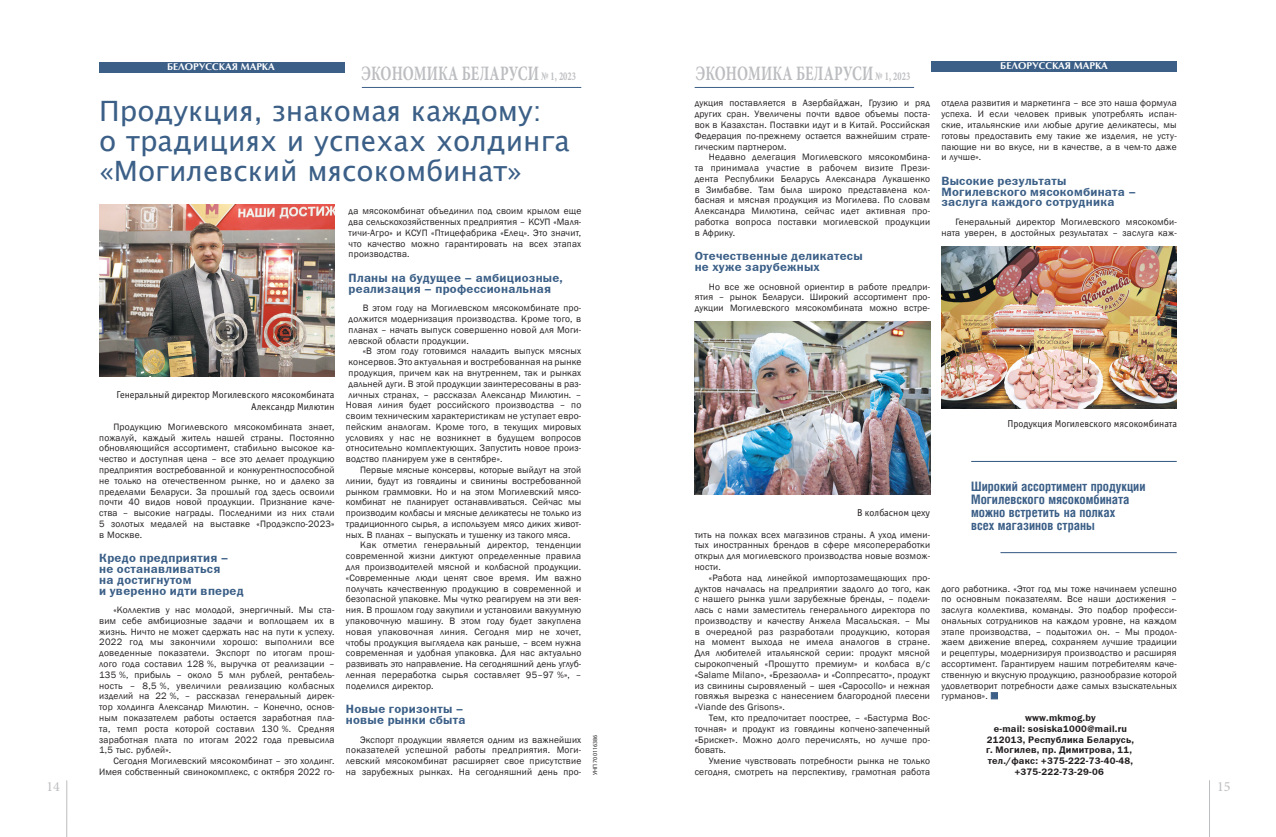
<style>
.page{position:relative;width:1276px;height:837px;background:#fff}
.page>*{position:absolute;margin:0;border:0;box-sizing:border-box;transform-origin:0 0}
.t1{font:28px/30px "Lucida Sans Unicode";color:#3b5f87}
.t2{font:700 20.5px "Minion Pro";letter-spacing:.01em;color:#bcbdc0;scale:.7 1}
.t3{font:14px "Minion Pro";color:#bcbdc0}
.t4{font:700 13px/13px "Helios Cond";color:#3b5f87}
.t5{font:12px/10.8px "Franklin Gothic Demi C";letter-spacing:.02em;color:#3b5f87}
.t6{font:10px/11.8px "Officina Sans Book C";color:#231f20;text-align:right}
.t7{font:700 10px "Optima";color:#fff}
.t8{font:9.5px/10.8px "Franklin Gothic";letter-spacing:.02em;color:#231f20;text-align:justify}
.t9{font:9.5px/10.8px "Franklin Gothic Demi C";letter-spacing:.02em;color:#231f20;text-align:center}
.t10{font:6px "Myriad Pro";color:#231f20}
.s1{font-size:12px}
</style>
<div class="page">
<hr style="left:362px;top:87px;width:219px;height:1px;background:#3b5f87">
<hr style="left:66px;top:780px;width:1px;height:56px;background:#bcbdc0">
<hr style="left:1209px;top:780px;width:1px;height:56px;background:#bcbdc0">
<div style="left:99px;top:62px;width:245px;height:10px;background:#3b5f87"></div>
<div style="left:931px;top:61px;width:245px;height:10px;background:#3b5f87"></div>
<hr style="left:694px;top:87px;width:220px;height:1px;background:#3b5f87">
<div style="left:990px;top:692px;width:8px;height:7px;background:#3b5f87;border:1px solid #3b5f87"></div>
<hr style="left:971px;top:461px;width:205px;height:1px;background:#3b5f87">
<hr style="left:1000px;top:552px;width:176px;height:1px;background:#3b5f87">
<img style="left:941px;top:246px;width:235px;height:162px">
<img style="left:694px;top:322px;width:236px;height:172px">
<img style="left:99px;top:204px;width:235px;height:172px">
<p class="t7" style="left:167px;top:61px;width:109px">БЕЛОРУССКАЯ МАРКА</p>
<h1 class="t1" style="left:99px;top:96px;width:472px">Продукция, знакомая каждому:<br>о традициях и успехах холдинга «Могилевский мясокомбинат»</h1>
<h2 class="t2" style="left:361px;top:59px;width:308px">ЭКОНОМИКА БЕЛАРУСИ <span class="s1">№ 1, 2023</span></h2>
<p class="t6" style="left:116px;top:389px;width:220px">Генеральный директор Могилевского мясокомбината<br>Александр Милютин</p>
<p class="t8" style="left:99px;top:421px;width:237px;text-indent:14px">Продукцию Могилевского мясокомбината знает, пожалуй, каждый житель нашей страны. Постоянно обновляющийся ассортимент, стабильно высокое ка&shy;чество и доступная цена – все это делает продукцию предприятия востребованной и конкурентноспособной не только на отечественном рынке, но и далеко за пределами Беларуси. За прошлый год здесь освоили почти 40 видов новой продукции. Признание каче&shy;ства – высокие награды. Последними из них стали 5 золотых медалей на выставке «Продэкспо-2023» в Москве.</p>
<p class="t5" style="left:99px;top:552px;width:146px">Кредо предприятия – не останавливаться<br>на достигнутом<br>и уверенно идти вперед</p>
<p class="t8" style="left:99px;top:604px;width:237px;text-indent:14px">«Коллектив у нас молодой, энергичный. Мы ста&shy;вим себе амбициозные задачи и воплощаем их в жизнь. Ничто не может сдержать нас на пути к успеху.<br>2022 год мы закончили хорошо: выполнили все доведенные показатели. Экспорт по итогам прош&shy;лого года составил 128 %, выручка от реализации – 135 %, прибыль – около 5 млн рублей, рентабель&shy;ность – 8,5 %, увеличили реализацию колбасных изделий на 22 %, – рассказал генеральный дирек&shy;тор холдинга Александр Милютин. – Конечно, основ&shy;ным показателем работы остается заработная пла&shy;та, темп роста которой составил 130 %. Средняя заработная плата по итогам 2022 года превысила 1,5 тыс. рублей».</p>
<p class="t8" style="left:99px;top:755px;width:237px;text-align:right">Сегодня Могилевский мясокомбинат – это холдинг.<br>Имея собственный свинокомплекс, с октября 2022 го-</p>
<p class="t8" style="left:349px;top:206px;width:234px">да мясокомбинат объединил под своим крылом еще два сельскохозяйственных предприятия – КСУП «Маля&shy;тичи-Агро» и КСУП «Птицефабрика «Елец». Это значит, что качество можно гарантировать на всех этапах производства.</p>
<p class="t5" style="left:349px;top:272px;width:216px">Планы на будущее – амбициозные, реализация – профессиональная</p>
<p class="t8" style="left:349px;top:303px;width:234px;text-indent:14px">В этом году на Могилевском мясокомбинате про&shy;должится модернизация производства. Кроме того, в планах – начать выпуск совершенно новой для Моги&shy;левской области продукции.</p>
<p class="t8" style="left:346px;top:346px;width:237px;text-indent:17px">«В этом году готовимся наладить выпуск мясных консервов. Это актуальная и востребованная на рынке продукция, причем как на внутреннем, так и рынках дальней дуги. В этой продукции заинтересованы в раз&shy;личных странах, – рассказал Александр Милютин. – Новая линия будет российского производства – по своим техническим характеристикам не уступает евро&shy;пейским аналогам. Кроме того, в текущих мировых условиях у нас не возникнет в будущем вопросов относительно комплектующих. Запустить новое произ&shy;водство планируем уже в сентябре».</p>
<p class="t8" style="left:346px;top:464px;width:237px;text-indent:14px">Первые мясные консервы, которые выйдут на этой линии, будут из говядины и свинины востребованной рынком граммовки. Но и на этом Могилевский мясо&shy;комбинат не планирует останавливаться. Сейчас мы производим колбасы и мясные деликатесы не только из традиционного сырья, а используем мясо диких живот&shy;ных. В планах – выпускать и тушенку из такого мяса.</p>
<p class="t8" style="left:346px;top:540px;width:237px;text-indent:14px">Как отметил генеральный директор, тенденции современной жизни диктуют определенные правила для производителей мясной и колбасной продукции. «Современные люди ценят свое время. Им важно получать качественную продукцию в современной и безопасной упаковке. Мы чутко реагируем на эти вея&shy;ния. В прошлом году закупили и установили вакуумную упаковочную машину. В этом году будет закуплена новая упаковочная линия. Сегодня мир не хочет, чтобы продукция выглядела как раньше, – всем нужна современная и удобная упаковка. Для нас актуально развивать это направление. На сегодняшний день углуб&shy;ленная переработка сырья составляет 95–97 %», – поделился директор.</p>
<p class="t5" style="left:346px;top:703px;width:121px">Новые горизонты – новые рынки сбыта</p>
<p class="t8" style="left:346px;top:733px;width:237px;text-indent:14px">Экспорт продукции является одним из важнейших показателей успешной работы предприятия. Моги&shy;левский мясокомбинат расширяет свое присутствие на зарубежных рынках. На сегодняшний день про-</p>
<p class="t10" style="left:591px;top:774px;width:41px;rotate:-90deg">УНП 700116386</p>
<h2 class="t2" style="left:695px;top:59px;width:308px">ЭКОНОМИКА БЕЛАРУСИ <span class="s1">№ 1, 2023</span></h2>
<p class="t8" style="left:694px;top:98px;width:237px">дукция поставляется в Азербайджан, Грузию и ряд других сран. Увеличены почти вдвое объемы поста&shy;вок в Казахстан. Поставки идут и в Китай. Российская Федерация по-прежнему остается важнейшим страте&shy;гическим партнером.</p>
<p class="t8" style="left:694px;top:152px;width:237px;text-indent:14px">Недавно делегация Могилевского мясокомбина&shy;та принимала участие в рабочем визите Прези&shy;дента Республики Беларусь Александра Лукашенко в Зимбабве. Там была широко представлена кол&shy;басная и мясная продукция из Могилева. По словам Александра Милютина, сейчас идет активная про&shy;работка вопроса поставки могилевской продукции в Африку.</p>
<p class="t5" style="left:694px;top:250px;width:170px">Отечественные деликатесы не хуже зарубежных</p>
<p class="t8" style="left:694px;top:281px;width:237px;text-indent:14px">Но все же основной ориентир в работе предпри&shy;ятия – рынок Беларуси. Широкий ассортимент про&shy;дукции Могилевского мясокомбината можно встре-</p>
<p class="t7" style="left:1000px;top:60px;width:109px">БЕЛОРУССКАЯ МАРКА</p>
<p class="t8" style="left:941px;top:98px;width:237px">отдела развития и маркетинга – все это наша формула успеха. И если человек привык употреблять испан&shy;ские, итальянские или любые другие деликатесы, мы готовы предоставить ему такие же изделия, не усту&shy;пающие ни во вкусе, ни в качестве, а в чем-то даже и лучше».</p>
<p class="t5" style="left:941px;top:175px;width:196px">Высокие результаты<br>Могилевского мясокомбината – заслуга каждого сотрудника</p>
<p class="t8" style="left:941px;top:216px;width:237px;text-align:right">Генеральный директор Могилевского мясокомби&shy;ната уверен, в достойных результатах – заслуга каж-</p>
<p class="t6" style="left:1007px;top:417px;width:171px">Продукция Могилевского мясокомбината</p>
<p class="t6" style="left:857px;top:506px;width:74px">В колбасном цеху</p>
<p class="t8" style="left:694px;top:529px;width:237px">тить на полках всех магазинов страны. А уход имени&shy;тых иностранных брендов в сфере мясопереработки открыл для могилевского производства новые возмож&shy;ности.</p>
<p class="t8" style="left:694px;top:572px;width:237px;text-indent:14px">«Работа над линейкой импортозамещающих про&shy;дуктов началась на предприятии задолго до того, как с нашего рынка ушли зарубежные бренды, – подели&shy;лась с нами заместитель генерального директора по производству и качеству Анжела Масальская. – Мы в очередной раз разработали продукцию, которая на момент выхода не имела аналогов в стране.<br>Для любителей итальянской серии: продукт мясной сырокопченый «Прошутто премиум» и колбаса в/с «Salame Milano», «Брезаолла» и «Соппресатто», продукт из свинины сыровяленый – шея «Capocollo» и нежная говяжья вырезка с нанесением благородной плесени «Viande des Grisons».</p>
<p class="t8" style="left:694px;top:712px;width:237px;text-indent:14px">Тем, кто предпочитает поострее, – «Бастурма Вос&shy;точная» и продукт из говядины копчено-запеченный «Брискет». Можно долго перечислять, но лучше про&shy;бовать.</p>
<p class="t8" style="left:694px;top:755px;width:237px;text-align:right">Умение чувствовать потребности рынка не только сегодня, смотреть на перспективу, грамотная работа</p>
<h3 class="t4" style="left:971px;top:479px;width:176px">Широкий ассортимент продукции<br>Могилевского мясокомбината можно встретить на полках<br>всех магазинов страны</h3>
<p class="t8" style="left:941px;top:583px;width:237px">дого работника. «Этот год мы тоже начинаем успешно по основным показателям. Все наши достижения – заслуга коллектива, команды. Это подбор професси&shy;ональных сотрудников на каждом уровне, на каждом этапе производства, – подытожил он. – Мы продол&shy;жаем движение вперед, сохраняем лучшие традиции и рецептуры, модернизируя производство и расширяя ассортимент. Гарантируем нашим потребителям каче&shy;ственную и вкусную продукцию, разнообразие которой удовлетворит потребности даже самых взыскательных гурманов».</p>
<p class="t9" style="left:986px;top:711px;width:150px">www.mkmog.by<br>e-mail: sosiska1000@mail.ru<br>212013, Республика Беларусь, г. Могилев, пр. Димитрова, 11, тел./факс: +375-222-73-40-48, +375-222-73-29-06</p>
<h3 class="t3" style="left:46px;top:777px;width:15px">14</h3>
<h3 class="t3" style="left:1217px;top:777px;width:15px">15</h3>
</div>
